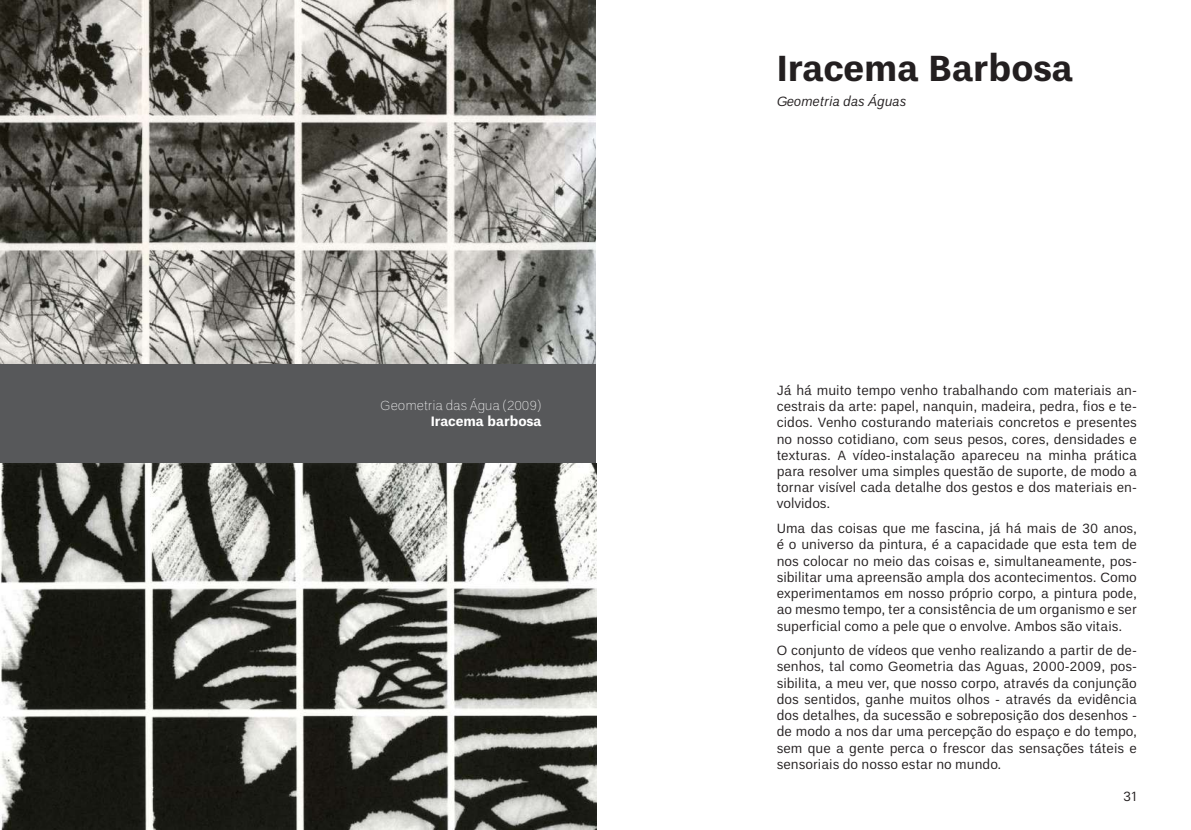
<style>
.page{position:relative;width:1191px;height:830px;background:#fff}
.page>*{position:absolute;margin:0;border:0;box-sizing:border-box;transform-origin:0 0}
.t1{font:700 36px "Un B Pro";color:#231f20}
.t2{font:13.5px/16.2px "Un B Pro";color:#231f20;text-align:justify}
.t3{font:300 13.5px "Un B Pro";color:#fff}
.t4{font:italic 13.5px "Un B Pro";color:#231f20}
.t5{font:700 13.5px "Un B Pro";color:#fff}
</style>
<div class="page">
<img style="left:0;top:0;width:595px;height:364px">
<img style="left:1px;top:463px;width:595px;height:366px">
<div style="left:0;top:364px;width:595px;height:99px;background:#57585a"></div>
<p class="t3" style="left:381px;top:397px;width:162px">Geometria das Água (2009)</p>
<p class="t5" style="left:431px;top:413px;width:112px">Iracema barbosa</p>
<h1 class="t1" style="left:776px;top:48px;width:298px">Iracema Barbosa</h1>
<p class="t4" style="left:776px;top:93px;width:131px">Geometria das Águas</p>
<p class="t2" style="left:776px;top:382px;width:362px">Já há muito tempo venho trabalhando com materiais an&shy;cestrais da arte: papel, nanquin, madeira, pedra, fios e te&shy;cidos. Venho costurando materiais concretos e presentes no nosso cotidiano, com seus pesos, cores, densidades e texturas. A vídeo-instalação apareceu na minha prática para resolver uma simples questão de suporte, de modo a tornar visível cada detalhe dos gestos e dos materiais en&shy;volvidos.</p>
<p class="t2" style="left:776px;top:520px;width:362px">Uma das coisas que me fascina, já há mais de 30 anos, é o universo da pintura, é a capacidade que esta tem de nos colocar no meio das coisas e, simultaneamente, pos&shy;sibilitar uma apreensão ampla dos acontecimentos. Como experimentamos em nosso próprio corpo, a pintura pode, ao mesmo tempo, ter a consistência de um organismo e ser superficial como a pele que o envolve. Ambos são vitais.</p>
<p class="t2" style="left:776px;top:642px;width:362px">O conjunto de vídeos que venho realizando a partir de de&shy;senhos, tal como Geometria das Aguas, 2000-2009, pos&shy;sibilita, a meu ver, que nosso corpo, através da conjunção dos sentidos, ganhe muitos olhos - através da evidência dos detalhes, da sucessão e sobreposição dos desenhos - de modo a nos dar uma percepção do espaço e do tempo, sem que a gente perca o frescor das sensações táteis e sensoriais do nosso estar no mundo.</p>
<p class="t2" style="left:1123px;top:787px;width:15px">31</p>
</div>
